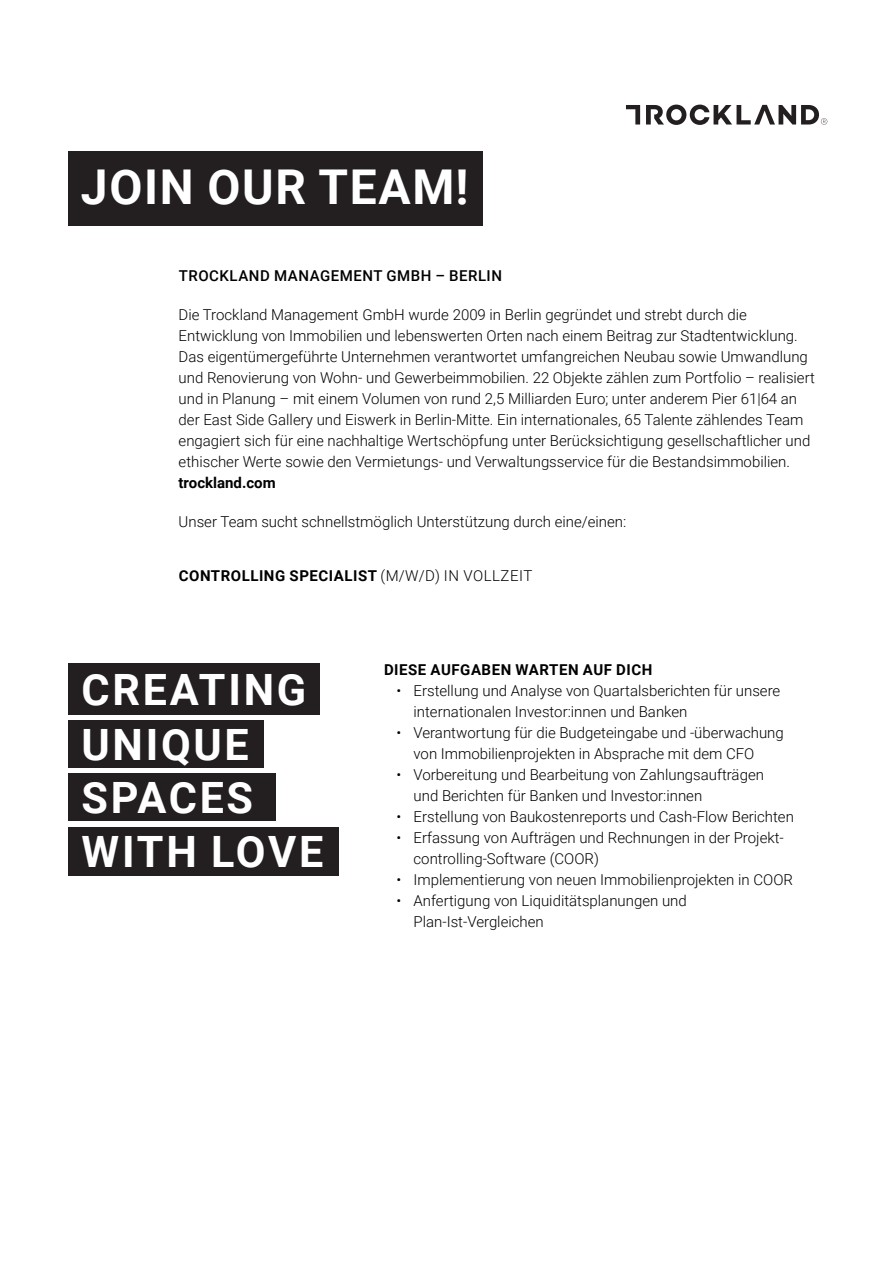
<style>
.page{position:relative;width:893px;height:1263px;background:#fff}
.page>*{position:absolute;margin:0;border:0;box-sizing:border-box;transform-origin:0 0}
.t1{font:700 48px "Roboto";letter-spacing:.035em;color:#fff}
.t2{font:700 43.2px/54px "Roboto";letter-spacing:.06em;color:#fff}
.t3{font:300 15px/21px "Roboto";color:#000001}
.t4{font:700 15px "Roboto";letter-spacing:.035em;color:#000001}
.t5{font:500 15px "Roboto";letter-spacing:.035em;color:#000001}
.t6{font:700 15px "Roboto";color:#000001}
.s1{font-weight:300}
</style>
<div class="page">
<div style="left:68px;top:151px;width:415px;height:75px;background:#231f20"></div>
<svg style="left:626px;top:105px;width:14px;height:20px"></svg>
<svg style="left:646px;top:105px;width:181px;height:20px"></svg>
<div style="left:68px;top:663px;width:251px;height:52px;background:#231f20"></div>
<div style="left:68px;top:720px;width:196px;height:48px;background:#231f20"></div>
<div style="left:68px;top:773px;width:207px;height:48px;background:#231f20"></div>
<div style="left:68px;top:827px;width:270px;height:48px;background:#231f20"></div>
<h1 class="t1" style="left:81px;top:154px;width:389px">JOIN OUR TEAM!</h1>
<p class="t5" style="left:179px;top:265px;width:325px">TROCKLAND MANAGEMENT GMBH – BERLIN</p>
<p class="t3" style="left:179px;top:304px;width:638px">Die Trockland Management GmbH wurde 2009 in Berlin gegründet und strebt durch die Entwicklung von Immobilien und lebenswerten Orten nach einem Beitrag zur Stadtentwicklung.<br>Das eigentümergeführte Unternehmen verantwortet umfangreichen Neubau sowie Umwandlung und Renovierung von Wohn- und Gewerbeimmobilien. 22 Objekte zählen zum Portfolio – realisiert und in Planung – mit einem Volumen von rund 2,5 Milliarden Euro; unter anderem Pier 61|64 an der East Side Gallery und Eiswerk in Berlin-Mitte. Ein internationales, 65 Talente zählendes Team engagiert sich für eine nachhaltige Wertschöpfung unter Berücksichtigung gesellschaftlicher und ethischer Werte sowie den Vermietungs- und Verwaltungsservice für die Bestandsimmobilien.</p>
<p class="t6" style="left:179px;top:472px;width:99px">trockland.com</p>
<p class="t3" style="left:179px;top:511px;width:449px">Unser Team sucht schnellstmöglich Unterstützung durch eine/einen:</p>
<p class="t4" style="left:179px;top:565px;width:355px">CONTROLLING SPECIALIST <span class="s1">(M/W/D) IN VOLLZEIT</span></p>
<h2 class="t2" style="left:82px;top:661px;width:243px">CREATING<br>UNIQUE<br>SPACES<br>WITH LOVE</h2>
<p class="t4" style="left:384px;top:659px;width:270px">DIESE AUFGABEN WARTEN AUF DICH</p>
<p class="t3" style="left:414px;top:679px;width:368px;text-indent:-17px">• Erstellung und Analyse von Quartalsberichten für unsere internationalen Investor:innen und Banken</p>
<p class="t3" style="left:414px;top:721px;width:372px;text-indent:-17px">• Verantwortung für die Budgeteingabe und -überwachung von Immobilienprojekten in Absprache mit dem CFO</p>
<p class="t3" style="left:414px;top:763px;width:352px;text-indent:-17px">• Vorbereitung und Bearbeitung von Zahlungsaufträgen und Berichten für Banken und Investor:innen</p>
<p class="t3" style="left:396px;top:805px;width:399px">• Erstellung von Baukostenreports und Cash-Flow Berichten</p>
<p class="t3" style="left:414px;top:826px;width:372px;text-indent:-17px">• Erfassung von Aufträgen und Rechnungen in der Projekt&shy;controlling-Software (COOR)</p>
<p class="t3" style="left:396px;top:868px;width:398px">• Implementierung von neuen Immobilienprojekten in COOR</p>
<p class="t3" style="left:414px;top:889px;width:275px;text-indent:-17px">• Anfertigung von Liquiditätsplanungen und<br>Plan-Ist-Vergleichen</p>
</div>
